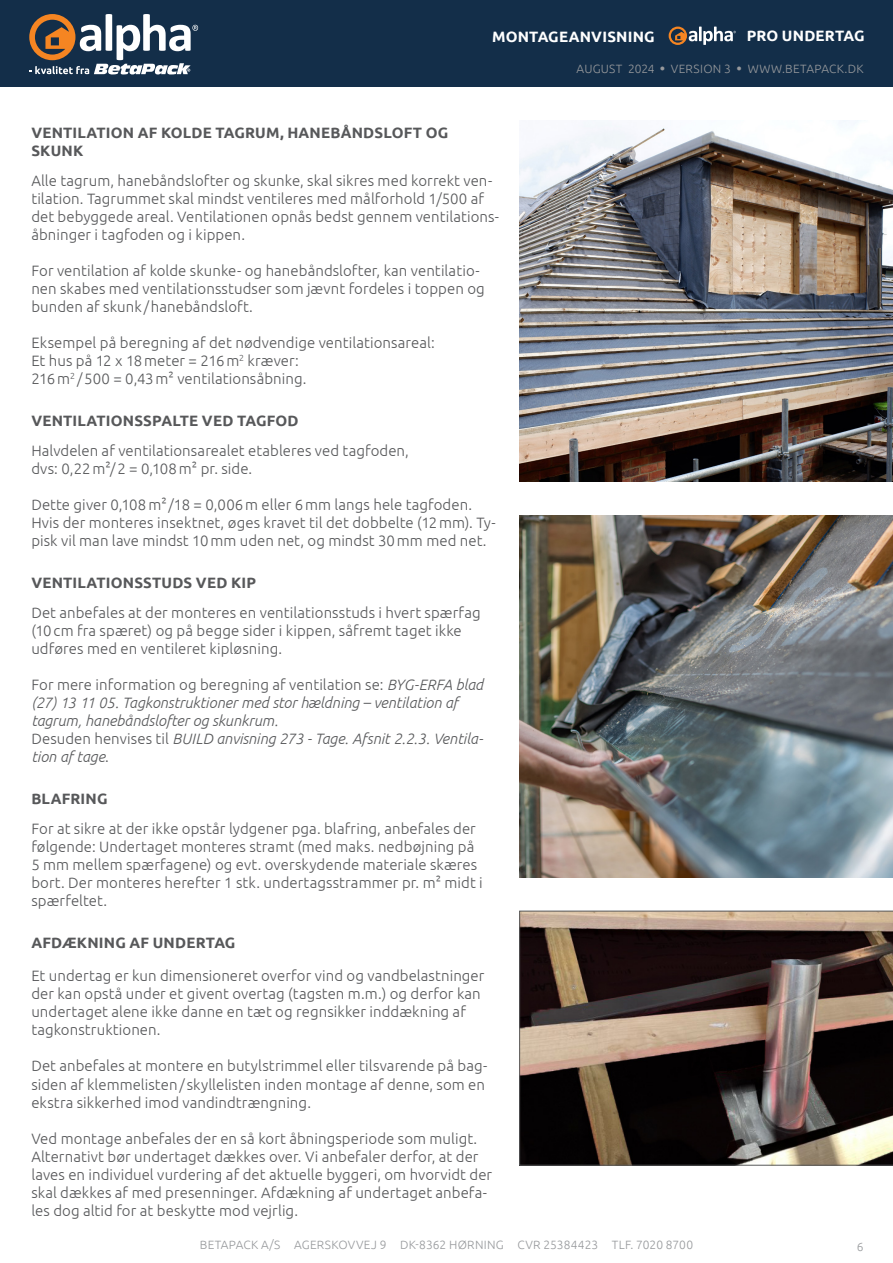
<style>
.page{position:relative;width:893px;height:1263px;background:#fff}
.page>*{position:absolute;margin:0;border:0;box-sizing:border-box;transform-origin:0 0}
.t1{font:300 15px/18px "Ubuntu";letter-spacing:.005em;color:#57585a}
.t2{font:italic 300 15px/18px "Ubuntu";letter-spacing:-.005em;color:#57585a}
.t3{font:700 15px/18px "Ubuntu";letter-spacing:.015em;color:#57585a}
.t4{font:700 15px "Ubuntu";letter-spacing:.015em;color:#fff}
.t5{font:300 12px "Ubuntu";letter-spacing:.02em;color:#97999c}
.s1{font-family:"Calibri";font-weight:400;font-size:9px}
.s2{font-style:normal}
</style>
<div class="page">
<div style="left:0;top:0;width:893px;height:86px;background:#132e49"></div>
<svg style="left:29px;top:14px;width:169px;height:60px"></svg>
<img style="left:520px;top:120px;width:373px;height:362px">
<img style="left:520px;top:516px;width:373px;height:361px">
<img style="left:519px;top:911px;width:374px;height:254px">
<svg style="left:669px;top:27px;width:67px;height:18px"></svg>
<p class="t4" style="left:492px;top:27px;width:164px">MONTAGEANVISNING</p>
<p class="t4" style="left:747px;top:27px;width:119px">PRO UNDERTAG</p>
<p class="t5" style="left:577px;top:61px;width:288px">AUGUST 2024 <span class="s1">●</span> VERSION 3 <span class="s1">●</span> WWW.BETAPACK.DK</p>
<p class="t3" style="left:31px;top:123px;width:418px">VENTILATION AF KOLDE TAGRUM, HANEBÅNDSLOFT OG<br>SKUNK</p>
<p class="t1" style="left:31px;top:171px;width:469px">Alle tagrum, hanebåndslofter og skunke, skal sikres med korrekt ven&shy;tilation. Tagrummet skal mindst ventileres med målforhold 1/500 af det bebyggede areal. Ventilationen opnås bedst gennem ventilations&shy;åbninger i tagfoden og i kippen.</p>
<p class="t1" style="left:31px;top:261px;width:455px">For ventilation af kolde skunke- og hanebåndslofter, kan ventilatio&shy;nen skabes med ventilationsstudser som jævnt fordeles i toppen og bunden af skunk /hanebåndsloft.</p>
<p class="t1" style="left:31px;top:333px;width:405px">Eksempel på beregning af det nødvendige ventilationsareal:</p>
<p class="t1" style="left:31px;top:351px;width:269px">Et hus på 12 x 18meter = 216m<sup>2</sup> kræver:</p>
<p class="t1" style="left:31px;top:369px;width:277px">216m<sup>2</sup> /500 = 0,43m2 ventilationsåbning.</p>
<p class="t3" style="left:31px;top:411px;width:269px">VENTILATIONSSPALTE VED TAGFOD</p>
<p class="t1" style="left:31px;top:441px;width:379px">Halvdelen af ventilationsarealet etableres ved tagfoden,</p>
<p class="t1" style="left:31px;top:459px;width:222px">dvs: 0,22m2/2 = 0,108m2 pr. side.</p>
<p class="t1" style="left:31px;top:495px;width:466px">Dette giver 0,108m2/18 = 0,006m eller 6mm langs hele tagfoden.<br>Hvis der monteres insektnet, øges kravet til det dobbelte (12mm). Ty&shy;pisk vil man lave mindst 10mm uden net, og mindst 30mm med net.</p>
<p class="t3" style="left:31px;top:573px;width:226px">VENTILATIONSSTUDS VED KIP</p>
<p class="t1" style="left:31px;top:603px;width:451px">Det anbefales at der monteres en ventilationsstuds i hvert spærfag (10cm fra spæret) og på begge sider i kippen, såfremt taget ikke udføres med en ventileret kipløsning.</p>
<p class="t2" style="left:31px;top:675px;width:453px"><span class="s2">For mere information og beregning af ventilation se:</span> BYG-ERFA blad (27) 13 11 05. Tagkonstruktioner med stor hældning – ventilation af tagrum, hanebåndslofter og skunkrum.</p>
<p class="t2" style="left:31px;top:729px;width:453px"><span class="s2">Desuden henvises til</span> BUILD anvisning 273 - Tage. Afsnit 2.2.3. Ventila&shy;tion af tage<span class="s2">.</span></p>
<p class="t3" style="left:31px;top:789px;width:78px">BLAFRING</p>
<p class="t1" style="left:31px;top:819px;width:453px">For at sikre at der ikke opstår lydgener pga. blafring, anbefales der følgende: Undertaget monteres stramt (med maks. nedbøjning på 5 mm mellem spærfagene) og evt. overskydende materiale skæres bort. Der monteres herefter 1 stk. undertagsstrammer pr. m2 midt i spærfeltet.</p>
<p class="t3" style="left:31px;top:933px;width:206px">AFDÆKNING AF UNDERTAG</p>
<p class="t1" style="left:31px;top:967px;width:455px">Et undertag er kun dimensioneret overfor vind og vandbelastninger der kan opstå under et givent overtag (tagsten m.m.) og derfor kan undertaget alene ikke danne en tæt og regnsikker inddækning af tagkonstruktionen.</p>
<p class="t1" style="left:31px;top:1057px;width:458px">Det anbefales at montere en butylstrimmel eller tilsvarende på bag&shy;siden af klemmelisten/ skyllelisten inden montage af denne, som en ekstra sikkerhed imod vandindtrængning.</p>
<p class="t1" style="left:31px;top:1129px;width:462px">Ved montage anbefales der en så kort åbningsperiode som muligt.<br>Alternativt bør undertaget dækkes over. Vi anbefaler derfor, at der laves en individuel vurdering af det aktuelle byggeri, om hvorvidt der skal dækkes af med presenninger. Afdækning af undertaget anbefa&shy;les dog altid for at beskytte mod vejrlig.</p>
<p class="t5" style="left:200px;top:1238px;width:495px">BETAPACK A/S AGERSKOVVEJ 9 DK-8362 HØRNING CVR 25384423 TLF. 7020 8700</p>
<p class="t5" style="left:857px;top:1239px;width:8px">6</p>
</div>
